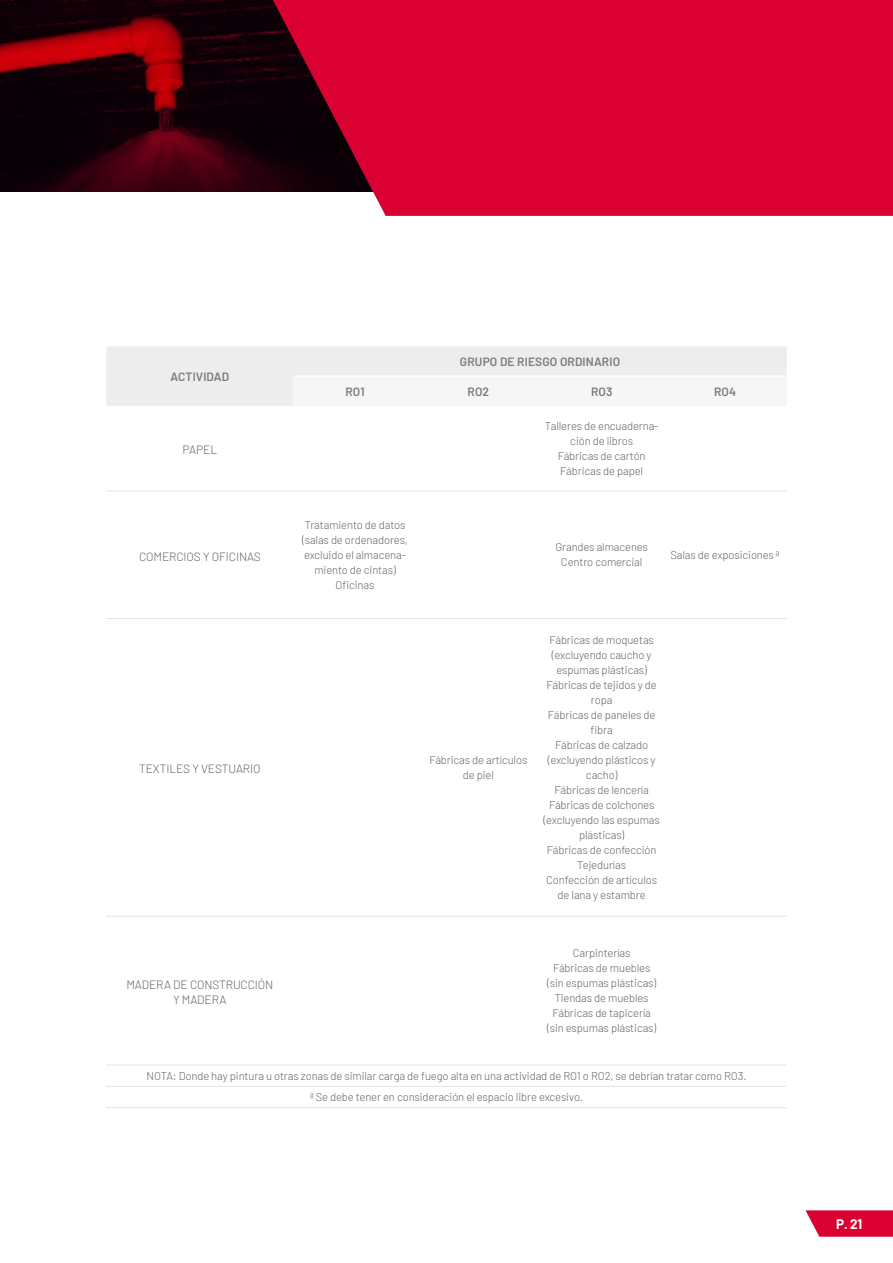
<style>
.page{position:relative;width:893px;height:1263px;background:#fff}
.page>*{position:absolute;margin:0;border:0;box-sizing:border-box;transform-origin:0 0}
.t1{font:700 13.5px "Barlow";color:#fff}
.t2{font:300 12px/15px "Barlow";letter-spacing:-.01em;color:#646363;text-align:center}
.t3{font:600 12px "Barlow";letter-spacing:.01em;color:#7c7b7b}
.t4{font:300 11.25px/15px "Barlow";letter-spacing:-.01em;color:#646363;text-align:center}
</style>
<div class="page">
<svg style="left:805px;top:1210px;width:88px;height:27px;background:#dd1b48"></svg>
<svg style="left:0;top:0;width:273px;height:191px;background:#2f0008"></svg>
<svg style="left:106px;top:346px;width:681px;height:60px"></svg>
<hr style="left:106px;top:491px;width:187px;height:1px;background:#e3e3e3">
<hr style="left:293px;top:491px;width:124px;height:1px;background:#e3e3e3">
<hr style="left:417px;top:491px;width:123px;height:1px;background:#e3e3e3">
<hr style="left:540px;top:491px;width:123px;height:1px;background:#e3e3e3">
<hr style="left:663px;top:491px;width:124px;height:1px;background:#e3e3e3">
<hr style="left:106px;top:618px;width:187px;height:1px;background:#e3e3e3">
<hr style="left:293px;top:618px;width:124px;height:1px;background:#e3e3e3">
<hr style="left:417px;top:618px;width:123px;height:1px;background:#e3e3e3">
<hr style="left:540px;top:618px;width:123px;height:1px;background:#e3e3e3">
<hr style="left:663px;top:618px;width:124px;height:1px;background:#e3e3e3">
<hr style="left:106px;top:916px;width:187px;height:1px;background:#e3e3e3">
<hr style="left:293px;top:916px;width:124px;height:1px;background:#e3e3e3">
<hr style="left:417px;top:916px;width:123px;height:1px;background:#e3e3e3">
<hr style="left:540px;top:916px;width:123px;height:1px;background:#e3e3e3">
<hr style="left:663px;top:916px;width:124px;height:1px;background:#e3e3e3">
<hr style="left:106px;top:1065px;width:187px;height:1px;background:#e3e3e3">
<hr style="left:293px;top:1065px;width:124px;height:1px;background:#e3e3e3">
<hr style="left:417px;top:1065px;width:123px;height:1px;background:#e3e3e3">
<hr style="left:540px;top:1065px;width:123px;height:1px;background:#e3e3e3">
<hr style="left:663px;top:1065px;width:124px;height:1px;background:#e3e3e3">
<hr style="left:106px;top:1086px;width:187px;height:1px;background:#e3e3e3">
<hr style="left:293px;top:1086px;width:124px;height:1px;background:#e3e3e3">
<hr style="left:417px;top:1086px;width:123px;height:1px;background:#e3e3e3">
<hr style="left:540px;top:1086px;width:123px;height:1px;background:#e3e3e3">
<hr style="left:663px;top:1086px;width:124px;height:1px;background:#e3e3e3">
<hr style="left:106px;top:1107px;width:187px;height:1px;background:#e3e3e3">
<hr style="left:293px;top:1107px;width:124px;height:1px;background:#e3e3e3">
<hr style="left:417px;top:1107px;width:123px;height:1px;background:#e3e3e3">
<hr style="left:540px;top:1107px;width:123px;height:1px;background:#e3e3e3">
<hr style="left:663px;top:1107px;width:124px;height:1px;background:#e3e3e3">
<hr style="left:293px;top:375px;width:124px;height:2px;background:#fff">
<hr style="left:417px;top:375px;width:123px;height:2px;background:#fff">
<hr style="left:540px;top:375px;width:123px;height:2px;background:#fff">
<hr style="left:663px;top:375px;width:124px;height:2px;background:#fff">
<svg style="left:273px;top:0;width:620px;height:216px;background:#cb0432"></svg>
<p class="t3" style="left:171px;top:367px;width:60px">ACTIVIDAD</p>
<p class="t2" style="left:183px;top:442px;width:36px">PAPEL</p>
<p class="t2" style="left:139px;top:548px;width:123px">COMERCIOS Y OFICINAS</p>
<p class="t3" style="left:460px;top:353px;width:162px">GRUPO DE RIESGO ORDINARIO</p>
<p class="t3" style="left:345px;top:382px;width:21px">RO1</p>
<p class="t3" style="left:468px;top:382px;width:23px">RO2</p>
<p class="t3" style="left:591px;top:382px;width:23px">RO3</p>
<p class="t3" style="left:714px;top:382px;width:24px">RO4</p>
<p class="t4" style="left:302px;top:516px;width:107px">Tratamiento de datos (salas de ordenadores, excluido el almacena&shy;miento de cintas)<br>Oficinas</p>
<p class="t4" style="left:545px;top:418px;width:115px">Talleres de encuaderna&shy;ción de libros<br>Fábricas de cartón<br>Fábricas de papel</p>
<p class="t4" style="left:555px;top:539px;width:94px">Grandes almacenes<br>Centro comercial</p>
<p class="t4" style="left:670px;top:546px;width:111px">Salas de exposiciones ª</p>
<p class="t2" style="left:139px;top:761px;width:123px">TEXTILES Y VESTUARIO</p>
<p class="t4" style="left:429px;top:752px;width:99px">Fábricas de artículos de piel</p>
<p class="t4" style="left:544px;top:632px;width:118px">Fábricas de moquetas (excluyendo caucho y espumas plásticas)<br>Fábricas de tejidos y de ropa<br>Fábricas de paneles de fibra<br>Fábricas de calzado (excluyendo plásticos y cacho)<br>Fábricas de lencería<br>Fábricas de colchones (excluyendo las espumas plásticas)<br>Fábricas de confección<br>Tejedurías<br>Confección de artículos de lana y estambre</p>
<p class="t4" style="left:547px;top:945px;width:110px">Carpinterías<br>Fábricas de muebles (sin espumas plásticas)<br>Tiendas de muebles<br>Fábricas de tapicería (sin espumas plásticas)</p>
<p class="t4" style="left:146px;top:1064px;width:601px;line-height:21.3px">NOTA: Donde hay pintura u otras zonas de similar carga de fuego alta en una actividad de RO1 o RO2, se debrían tratar como RO3. ª Se debe tener en consideración el espacio libre excesivo.</p>
<p class="t2" style="left:126px;top:976px;width:149px">MADERA DE CONSTRUCCIÓN<br>Y MADERA</p>
<p class="t1" style="left:836px;top:1214px;width:27px">P. 21</p>
</div>
